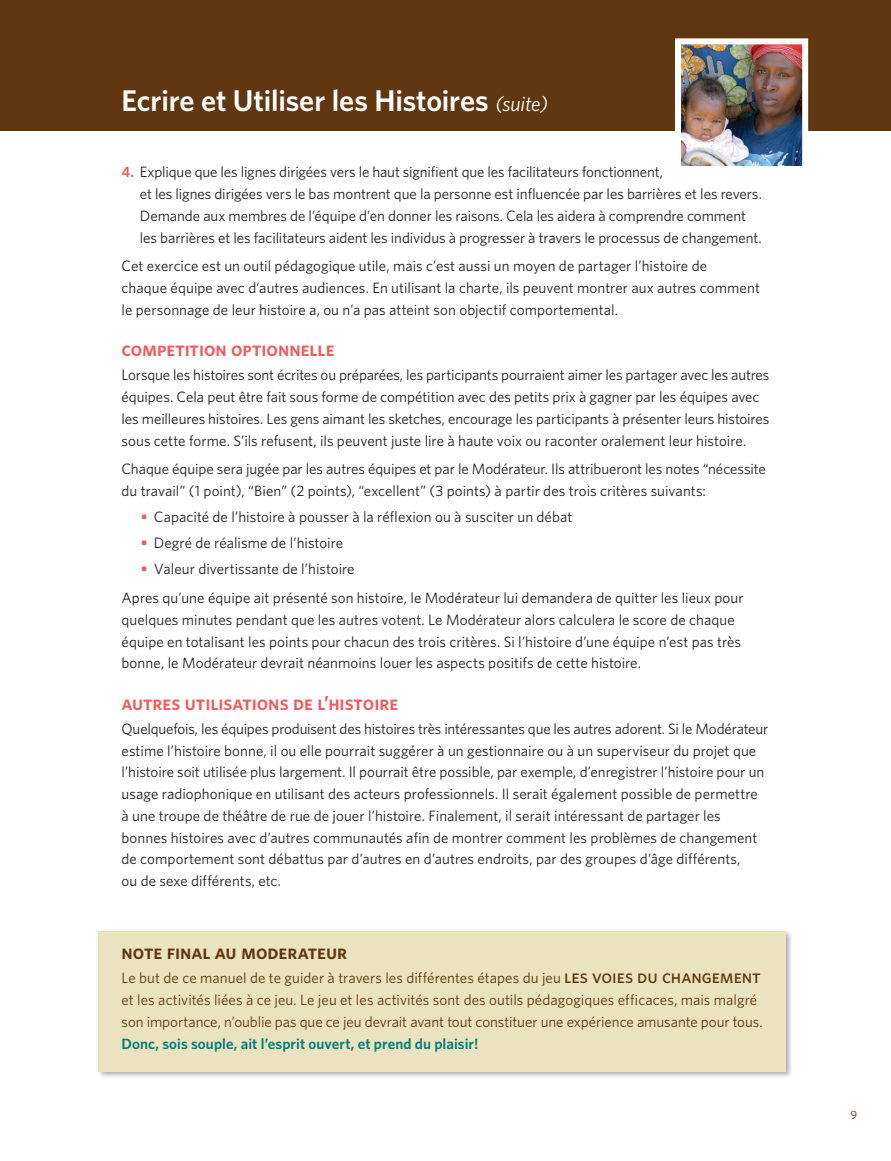
<style>
.page{position:relative;width:891px;height:1161px;background:#fff}
.page>*{position:absolute;margin:0;border:0;box-sizing:border-box;transform-origin:0 0}
.t1{font:600 30px "Whitney";letter-spacing:-.005em;color:#fff}
.t2{font:20.25px "Whitney Semibold SC";letter-spacing:-.005em;color:#f05c5e}
.t3{font:20.25px "Whitney Semibold SC";letter-spacing:-.005em;color:#603711}
.t4{font:15px/21.8px "Whitney";color:#231f20}
.t5{font:15px/21.8px "Whitney";color:#603711}
.t6{font:600 15px "Whitney";letter-spacing:.005em;color:#007e7a}
.t7{font:12px "Whitney";color:#603711}
.s1{font-weight:400;font-style:italic;font-size:21px}
.s2{font-weight:600;color:#f05c5e}
.s3{font-family:"Whitney Medium SC";font-size:18.75px}
</style>
<div class="page">
<div style="left:0;top:0;width:891px;height:130px;background:#603711"></div>
<img style="left:682px;top:45px;width:119px;height:120px">
<div style="left:675px;top:38px;width:133px;height:134px;border:6px solid #fff"></div>
<div style="left:97px;top:929px;width:697px;height:150px;background:#231f20;opacity:.35"></div>
<div style="left:98px;top:931px;width:688px;height:140px;background:#ebe2bf"></div>
<h1 class="t1" style="left:122px;top:82px;width:428px">Ecrire et Utiliser les Histoires <span class="s1">(suite)</span></h1>
<p class="t4" style="left:140px;top:161px;width:624px;text-indent:-18px"><span class="s2">4.</span> Explique que les lignes dirigées vers le haut signifient que les facilitateurs fonctionnent,<br>et les lignes dirigées vers le bas montrent que la personne est influencée par les barrières et les revers.<br>Demande aux membres de l’équipe d’en donner les raisons. Cela les aidera à comprendre comment les barrières et les facilitateurs aident les individus à progresser à travers le processus de changement.</p>
<p class="t4" style="left:121px;top:255px;width:640px">Cet exercice est un outil pédagogique utile, mais c’est aussi un moyen de partager l’histoire de<br>chaque équipe avec d’autres audiences. En utilisant la charte, ils peuvent montrer aux autres comment le personnage de leur histoire a, ou n’a pas atteint son objectif comportemental.</p>
<h2 class="t2" style="left:122px;top:337px;width:215px">competition optionnelle</h2>
<p class="t4" style="left:122px;top:364px;width:650px">Lorsque les histoires sont écrites ou préparées, les participants pourraient aimer les partager avec les autres équipes. Cela peut être fait sous forme de compétition avec des petits prix à gagner par les équipes avec les meilleures histoires. Les gens aimant les sketches, encourage les participants à présenter leurs histoires sous cette forme. S’ils refusent, ils peuvent juste lire à haute voix ou raconter oralement leur histoire.</p>
<p class="t4" style="left:122px;top:458px;width:646px">Chaque équipe sera jugée par les autres équipes et par le Modérateur. Ils attribueront les notes “nécessite du travail” (1 point), “Bien” (2 points), “excellent” (3 points) à partir des trois critères suivants:</p>
<p class="t4" style="left:141px;top:506px;width:433px"><span class="s2">•</span> Capacité de l’histoire à pousser à la réflexion ou à susciter un débat</p>
<p class="t4" style="left:141px;top:532px;width:204px"><span class="s2">•</span> Degré de réalisme de l’histoire</p>
<p class="t4" style="left:122px;top:554px;width:624px;line-height:28.8px;text-indent:19px"><span class="s2">•</span> Valeur divertissante de l’histoire<br>Apres qu’une équipe ait présenté son histoire, le Modérateur lui demandera de quitter les lieux pour</p>
<p class="t4" style="left:122px;top:608px;width:621px">quelques minutes pendant que les autres votent. Le Modérateur alors calculera le score de chaque équipe en totalisant les points pour chacun des trois critères. Si l’histoire d’une équipe n’est pas très bonne, le Modérateur devrait néanmoins louer les aspects positifs de cette histoire.</p>
<h2 class="t2" style="left:122px;top:691px;width:278px">autres utilisations de l’histoire</h2>
<p class="t4" style="left:122px;top:718px;width:648px">Quelquefois, les équipes produisent des histoires très intéressantes que les autres adorent. Si le Modérateur estime l’histoire bonne, il ou elle pourrait suggérer à un gestionnaire ou à un superviseur du projet que l’histoire soit utilisée plus largement. Il pourrait être possible, par exemple, d’enregistrer l’histoire pour un usage radiophonique en utilisant des acteurs professionnels. Il serait également possible de permettre à une troupe de théâtre de rue de jouer l’histoire. Finalement, il serait intéressant de partager les bonnes histoires avec d’autres communautés afin de montrer comment les problèmes de changement de comportement sont débattus par d’autres en d’autres endroits, par des groupes d’âge différents,<br>ou de sexe différents, etc.</p>
<h2 class="t3" style="left:122px;top:940px;width:227px">note final au moderateur</h2>
<p class="t5" style="left:122px;top:967px;width:643px">Le but de ce manuel de te guider à travers les différentes étapes du jeu <span class="s3">les voies du changement </span>et les activités liées à ce jeu. Le jeu et les activités sont des outils pédagogiques efficaces, mais malgré son importance, n’oublie pas que ce jeu devrait avant tout constituer une expérience amusante pour tous.</p>
<p class="t6" style="left:122px;top:1034px;width:358px">Donc, sois souple, ait l’esprit ouvert, et prend du plaisir!</p>
<p class="t7" style="left:850px;top:1107px;width:8px">9</p>
</div>
